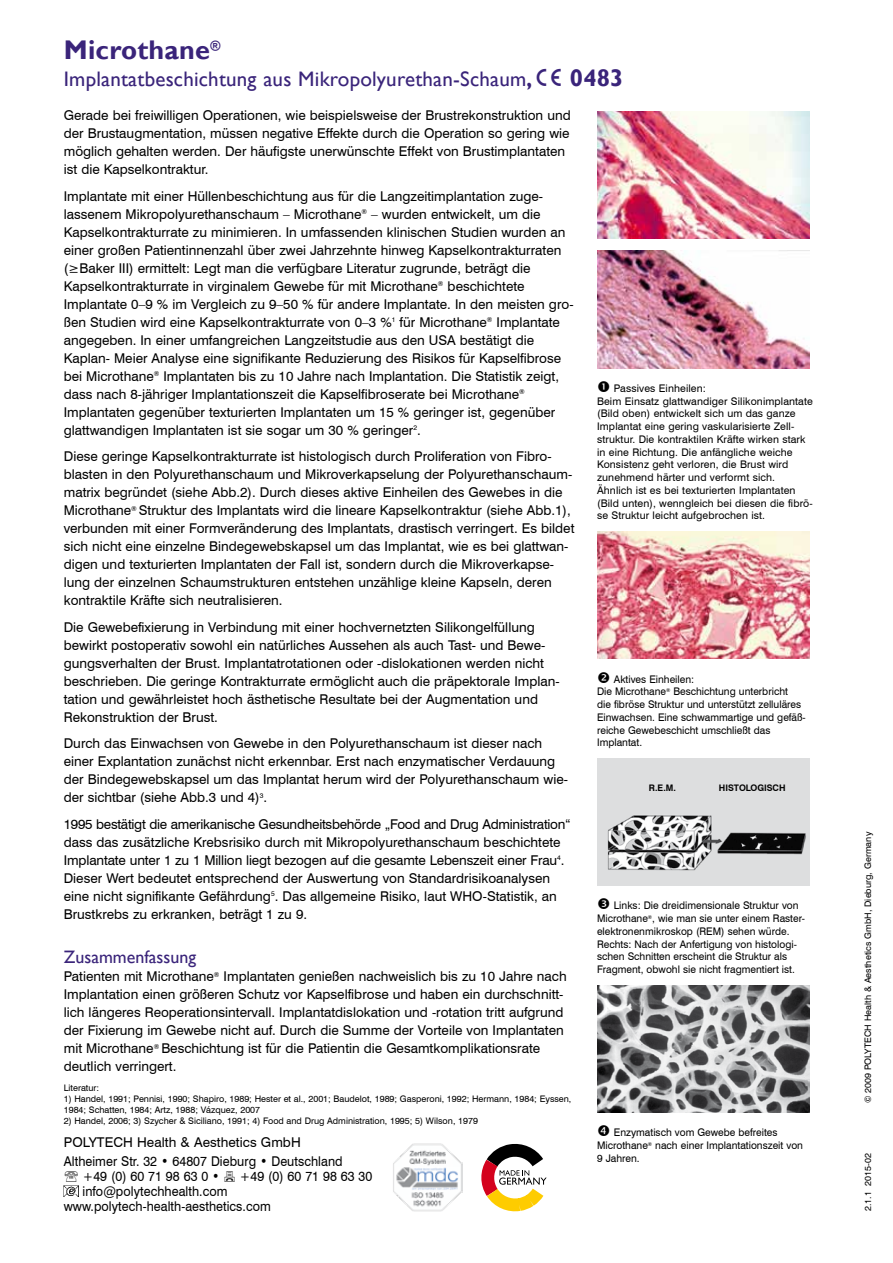
<style>
.page{position:relative;width:893px;height:1263px;background:#fff}
.page>*{position:absolute;margin:0;border:0;box-sizing:border-box;transform-origin:0 0}
.t1{font:700 27px "Gill Sans";letter-spacing:.01em;color:#3a247a}
.t2{font:700 24px "Gill Sans";color:#3a247a}
.t3{font:21px "Gill Sans";letter-spacing:.01em;color:#3a247a}
.t4{font:18px "Gill Sans";color:#3a247a}
.t5{font:13.5px/18px "Swiss 721 BT";color:#000}
.t6{font:13.5px/15px "Swiss 721 BT";color:#000;scale:.93 1}
.t7{font:10.5px/12.8px "Swiss 721 BT";color:#000}
.t8{font:9px/10.8px "Swiss 721 BT";color:#000}
.t9{font:700 9px "Swiss 721 BT";letter-spacing:-.005em;color:#000}
.s1{font-weight:700}
</style>
<div class="page">
<img style="left:393px;top:1143px;width:70px;height:69px">
<img style="left:64px;top:1185px;width:15px;height:12px">
<svg style="left:481px;top:1144px;width:66px;height:67px"></svg>
<img style="left:597px;top:111px;width:213px;height:128px">
<img style="left:597px;top:251px;width:212px;height:117px">
<img style="left:597px;top:531px;width:213px;height:128px">
<img style="left:597px;top:758px;width:213px;height:128px">
<img style="left:597px;top:985px;width:213px;height:128px">
<h1 class="t1" style="left:64px;top:34px;width:158px">Microthane<sup>®</sup></h1>
<h3 class="t3" style="left:64px;top:67px;width:470px">Implantatbeschichtung aus Mikropolyurethan-Schaum<span class="s1">,</span></h3>
<h2 class="t2" style="left:570px;top:64px;width:55px">0483</h2>
<p class="t5" style="left:64px;top:106px;width:508px">Gerade bei freiwilligen Operationen, wie beispielsweise der Brustrekonstruktion und der Brustaugmentation, müssen negative Effekte durch die Operation so gering wie möglich gehalten werden. Der häufigste unerwünschte Effekt von Brustimplantaten ist die Kapselkontraktur.</p>
<p class="t5" style="left:64px;top:187px;width:511px">Implantate mit einer Hüllenbeschichtung aus für die Langzeitimplantation zuge&shy;lassenem Mikropolyurethanschaum – Microthane<sup>®</sup> – wurden entwickelt, um die Kapselkontrakturrate zu minimieren. In umfassenden klinischen Studien wurden an einer großen Patientinnenzahl über zwei Jahrzehnte hinweg Kapselkontrakturraten (≥Baker III) ermittelt: Legt man die verfügbare Literatur zugrunde, beträgt die Kapselkontrakturrate in virginalem Gewebe für mit Microthane<sup>®</sup> beschichtete Implantate 0–9 % im Vergleich zu 9–50 % für andere Implantate. In den meisten gro&shy;ßen Studien wird eine Kapselkontrakturrate von 0–3 %<sup>1</sup> für Microthane<sup>®</sup> Implantate angegeben. In einer umfangreichen Langzeitstudie aus den USA bestätigt die Kaplan- Meier Analyse eine signifikante Reduzierung des Risikos für Kapselfibrose bei Microthane<sup>®</sup> Implantaten bis zu 10 Jahre nach Implantation. Die Statistik zeigt, dass nach 8-jähriger Implantationszeit die Kapselfibroserate bei Microthane<sup>® </sup>Implantaten gegenüber texturierten Implantaten um 15 % geringer ist, gegenüber glattwandigen Implantaten ist sie sogar um 30 % geringer<sup>2</sup>.</p>
<p class="t5" style="left:64px;top:447px;width:512px">Diese geringe Kapselkontrakturrate ist histologisch durch Proliferation von Fibro&shy;blasten in den Polyurethanschaum und Mikroverkapselung der Polyurethanschaum&shy;matrix begründet (siehe Abb.2). Durch dieses aktive Einheilen des Gewebes in die Microthane<sup>®</sup> Struktur des Implantats wird die lineare Kapselkontraktur (siehe Abb.1), verbunden mit einer Formveränderung des Implantats, drastisch verringert. Es bildet sich nicht eine einzelne Bindegewebskapsel um das Implantat, wie es bei glattwan&shy;digen und texturierten Implantaten der Fall ist, sondern durch die Mikroverkapse&shy;lung der einzelnen Schaumstrukturen entstehen unzählige kleine Kapseln, deren kontraktile Kräfte sich neutralisieren.</p>
<p class="t5" style="left:64px;top:618px;width:497px">Die Gewebefixierung in Verbindung mit einer hochvernetzten Silikongelfüllung bewirkt postoperativ sowohl ein natürliches Aussehen als auch Tast- und Bewe&shy;gungsverhalten der Brust. Implantatrotationen oder -dislokationen werden nicht beschrieben. Die geringe Kontrakturrate ermöglicht auch die präpektorale Implan&shy;tation und gewährleistet hoch ästhetische Resultate bei der Augmentation und Rekonstruktion der Brust.</p>
<p class="t5" style="left:64px;top:734px;width:506px">Durch das Einwachsen von Gewebe in den Polyurethanschaum ist dieser nach einer Explantation zunächst nicht erkennbar. Erst nach enzymatischer Verdauung der Bindegewebskapsel um das Implantat herum wird der Polyurethanschaum wie&shy;der sichtbar (siehe Abb.3 und 4)<sup>3</sup>.</p>
<p class="t5" style="left:64px;top:815px;width:508px">1995 bestätigt die amerikanische Gesundheitsbehörde „Food and Drug Administration“ dass das zusätzliche Krebsrisiko durch mit Mikropolyurethanschaum beschichtete Implantate unter 1 zu 1 Million liegt bezogen auf die gesamte Lebenszeit einer Frau<sup>4</sup>.<br>Dieser Wert bedeutet entsprechend der Auswertung von Standardrisikoanalysen eine nicht signifikante Gefährdung<sup>5</sup>. Das allgemeine Risiko, laut WHO-Statistik, an Brustkrebs zu erkranken, beträgt 1 zu 9.</p>
<h3 class="t4" style="left:64px;top:947px;width:134px">Zusammenfassung</h3>
<p class="t5" style="left:64px;top:967px;width:504px">Patienten mit Microthane<sup>®</sup> Implantaten genießen nachweislich bis zu 10 Jahre nach Implantation einen größeren Schutz vor Kapselfibrose und haben ein durchschnitt&shy;lich längeres Reoperationsintervall. Implantatdislokation und -rotation tritt aufgrund der Fixierung im Gewebe nicht auf. Durch die Summe der Vorteile von Implantaten mit Microthane<sup>®</sup> Beschichtung ist für die Patientin die Gesamtkomplikationsrate deutlich verringert.</p>
<p class="t8" style="left:64px;top:1083px;width:37px">Literatur:</p>
<p class="t8" style="left:64px;top:1093px;width:509px">1) Handel, 1991; Pennisi, 1990; Shapiro, 1989; Hester et al., 2001; Baudelot, 1989; Gasperoni, 1992; Hermann, 1984; Eyssen,<br>1984; Schatten, 1984; Artz, 1988; Vázquez, 2007</p>
<p class="t8" style="left:64px;top:1115px;width:416px">2) Handel, 2006; 3) Szycher &amp; Siciliano, 1991; 4) Food and Drug Administration, 1995; 5) Wilson, 1979</p>
<p class="t7" style="left:597px;top:382px;width:217px;text-indent:17px">Passives Einheilen:<br>Beim Einsatz glattwandiger Silikonimplantate (Bild oben) entwickelt sich um das ganze Implantat eine gering vaskularisierte Zell&shy;struktur. Die kontraktilen Kräfte wirken stark in eine Richtung. Die anfängliche weiche Konsistenz geht verloren, die Brust wird zunehmend härter und verformt sich.<br>Ähnlich ist es bei texturierten Implantaten (Bild unten), wenngleich bei diesen die fibrö&shy;se Struktur leicht aufgebrochen ist.</p>
<p class="t7" style="left:597px;top:672px;width:210px;text-indent:17px">Aktives Einheilen:<br>Die Microthane<sup>®</sup> Beschichtung unterbricht<br>die fibröse Struktur und unterstützt zelluläres Einwachsen. Eine schwammartige und gefäß&shy;reiche Gewebeschicht umschließt das Implantat.</p>
<p class="t9" style="left:649px;top:782px;width:29px">R.E.M.</p>
<p class="t9" style="left:719px;top:782px;width:68px">HISTOLOGISCH</p>
<p class="t7" style="left:597px;top:899px;width:209px;text-indent:17px">Links: Die dreidimensionale Struktur von Microthane<sup>®</sup>, wie man sie unter einem Raster&shy;elektronenmikroskop (REM) sehen würde.<br>Rechts: Nach der Anfertigung von histologi&shy;schen Schnitten erscheint die Struktur als Fragment, obwohl sie nicht fragmentiert ist.</p>
<p class="t5" style="left:64px;top:1132px;width:280px;line-height:19.2px">POLYTECH Health &amp; Aesthetics GmbH<br>Altheimer Str. 32 • 64807 Dieburg • Deutschland</p>
<p class="t6" style="left:83px;top:1168px;width:149px">+49 (0) 60 71 98 63 0 •</p>
<p class="t6" style="left:240px;top:1168px;width:144px">+49 (0) 60 71 98 63 30</p>
<p class="t6" style="left:64px;top:1183px;width:224px;text-indent:19px">info@polytechhealth.com www.polytech-health-aesthetics.com</p>
<p class="t7" style="left:597px;top:1126px;width:207px;text-indent:17px">Enzymatisch vom Gewebe befreites<br>Microthane<sup>®</sup> nach einer Implantationszeit von<br>9 Jahren.</p>
<p class="t8" style="left:862px;top:1103px;width:273px;rotate:-90deg">© 2009 POLYTECH Health &amp; Aesthetics GmbH, Dieburg, Germany</p>
<p class="t8" style="left:862px;top:1211px;width:60px;rotate:-90deg">2.1.1 2015-02</p>
</div>
